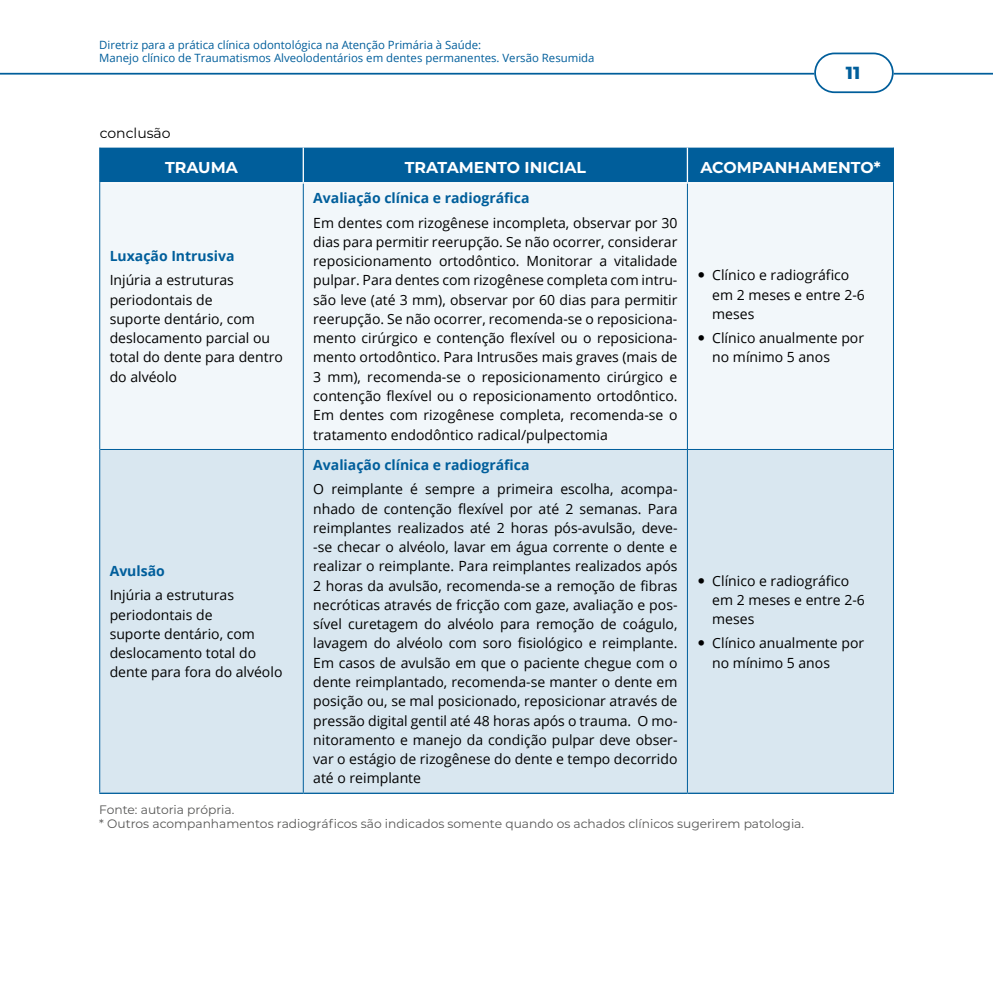
<style>
.page{position:relative;width:993px;height:993px;background:#fff}
.page>*{position:absolute;margin:0;border:0;box-sizing:border-box;transform-origin:0 0}
.t1{font:800 17.5px "Montserrat";color:#005e9b}
.t2{font:700 15.75px "Montserrat";color:#fff}
.t3{font:14px/19.2px "Open Sans";color:#000}
.t4{font:700 14px "Open Sans";color:#005e9b}
.t5{font:14px "Montserrat";color:#000}
.t6{font:12.25px/14.7px "Montserrat";color:#575756}
.t7{font:11.38px/13.7px "Open Sans";color:#005e9b}
</style>
<div class="page">
<div style="left:100px;top:147px;width:792px;height:35px;background:#005e9b"></div>
<div style="left:100px;top:183px;width:792px;height:266px;background:#f2f7fa"></div>
<div style="left:100px;top:450px;width:792px;height:342px;background:#d9e7f0"></div>
<hr style="left:303px;top:183px;width:1px;height:266px;background:#005e9b">
<hr style="left:687px;top:183px;width:1px;height:266px;background:#005e9b">
<hr style="left:100px;top:449px;width:203px;height:1px;background:#005e9b">
<hr style="left:303px;top:449px;width:384px;height:1px;background:#005e9b">
<hr style="left:303px;top:449px;width:1px;height:343px;background:#005e9b">
<hr style="left:687px;top:449px;width:205px;height:1px;background:#005e9b">
<hr style="left:687px;top:449px;width:1px;height:343px;background:#005e9b">
<hr style="left:302px;top:147px;width:2px;height:35px;background:#fff">
<hr style="left:686px;top:147px;width:1px;height:35px;background:#fff">
<hr style="left:99px;top:792px;width:204px;height:1px;background:#005e9b">
<hr style="left:303px;top:792px;width:384px;height:1px;background:#005e9b">
<hr style="left:687px;top:792px;width:206px;height:1px;background:#005e9b">
<hr style="left:99px;top:147px;width:1px;height:36px;background:#005e9b">
<hr style="left:892px;top:147px;width:1px;height:36px;background:#005e9b">
<hr style="left:99px;top:183px;width:1px;height:266px;background:#005e9b">
<hr style="left:892px;top:183px;width:1px;height:266px;background:#005e9b">
<hr style="left:99px;top:449px;width:1px;height:343px;background:#005e9b">
<hr style="left:892px;top:449px;width:1px;height:343px;background:#005e9b">
<hr style="left:0;top:73px;width:814px;height:2px;background:#005e9b">
<div style="left:814px;top:53px;width:79px;height:40px;border:2px solid #005e9b;border-radius:19px"></div>
<hr style="left:893px;top:73px;width:99px;height:2px;background:#005e9b">
<svg style="left:698px;top:272px;width:5px;height:6px"></svg>
<svg style="left:698px;top:335px;width:5px;height:6px"></svg>
<svg style="left:698px;top:577px;width:5px;height:6px"></svg>
<svg style="left:698px;top:640px;width:5px;height:6px"></svg>
<p class="t7" style="left:99px;top:37px;width:496px">Diretriz para a prática clínica odontológica na Atenção Primária à Saúde:<br>Manejo clínico de Traumatismos Alveolodentários em dentes permanentes. Versão Resumida</p>
<p class="t1" style="left:845px;top:60px;width:16px">11</p>
<p class="t5" style="left:100px;top:123px;width:72px">conclusão</p>
<p class="t2" style="left:165px;top:156px;width:74px">TRAUMA</p>
<p class="t2" style="left:404px;top:156px;width:183px">TRATAMENTO INICIAL</p>
<p class="t2" style="left:700px;top:156px;width:181px">ACOMPANHAMENTO*</p>
<p class="t4" style="left:110px;top:246px;width:126px">Luxação Intrusiva</p>
<p class="t3" style="left:110px;top:270px;width:175px">Injúria a estruturas periodontais de<br>suporte dentário, com deslocamento parcial ou total do dente para dentro do alvéolo</p>
<p class="t4" style="left:110px;top:561px;width:57px">Avulsão</p>
<p class="t3" style="left:110px;top:585px;width:174px">Injúria a estruturas periodontais de<br>suporte dentário, com deslocamento total do dente para fora do alvéolo</p>
<p class="t4" style="left:313px;top:188px;width:218px">Avaliação clínica e radiográfica</p>
<p class="t3" style="left:313px;top:212px;width:365px;text-align:justify">Em dentes com rizogênese incompleta, observar por 30 dias para permitir reerupção. Se não ocorrer, considerar reposicionamento ortodôntico. Monitorar a vitalidade pulpar. Para dentes com rizogênese completa com intru&shy;são leve (até 3 mm), observar por 60 dias para permitir reerupção. Se não ocorrer, recomenda-se o reposiciona&shy;mento cirúrgico e contenção flexível ou o reposiciona&shy;mento ortodôntico. Para Intrusões mais graves (mais de 3 mm), recomenda-se o reposicionamento cirúrgico e contenção flexível ou o reposicionamento ortodôntico.<br>Em dentes com rizogênese completa, recomenda-se o tratamento endodôntico radical/pulpectomia</p>
<p class="t4" style="left:313px;top:455px;width:218px">Avaliação clínica e radiográfica</p>
<p class="t3" style="left:313px;top:479px;width:365px;text-align:justify">O reimplante é sempre a primeira escolha, acompa&shy;nhado de contenção flexível por até 2 semanas. Para reimplantes realizados até 2 horas pós-avulsão, deve--se checar o alvéolo, lavar em água corrente o dente e realizar o reimplante. Para reimplantes realizados após 2 horas da avulsão, recomenda-se a remoção de fibras necróticas através de fricção com gaze, avaliação e pos&shy;sível curetagem do alvéolo para remoção de coágulo, lavagem do alvéolo com soro fisiológico e reimplante.<br>Em casos de avulsão em que o paciente chegue com o dente reimplantado, recomenda-se manter o dente em posição ou, se mal posicionado, reposicionar através de pressão digital gentil até 48 horas após o trauma. O mo&shy;nitoramento e manejo da condição pulpar deve obser&shy;var o estágio de rizogênese do dente e tempo decorrido até o reimplante</p>
<p class="t3" style="left:712px;top:265px;width:154px">Clínico e radiográfico em 2 meses e entre 2-6 meses</p>
<p class="t3" style="left:712px;top:328px;width:153px">Clínico anualmente por no mínimo 5 anos</p>
<p class="t3" style="left:712px;top:570px;width:154px">Clínico e radiográfico em 2 meses e entre 2-6 meses</p>
<p class="t3" style="left:712px;top:633px;width:153px">Clínico anualmente por no mínimo 5 anos</p>
<p class="t6" style="left:99px;top:801px;width:706px">Fonte: autoria própria.<br>* Outros acompanhamentos radiográficos são indicados somente quando os achados clínicos sugerirem patologia.</p>
</div>
